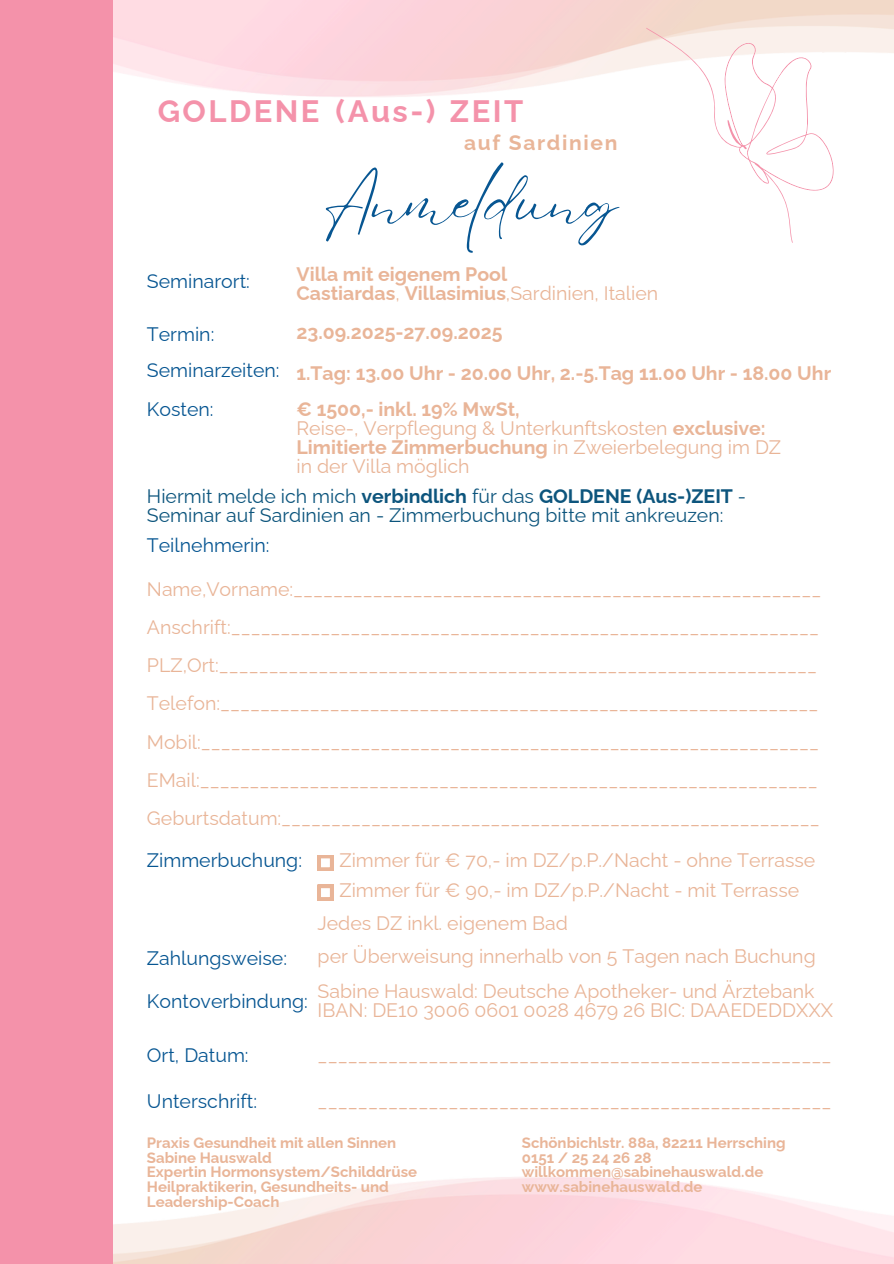
<style>
.page{position:relative;width:894px;height:1264px;background:#fff}
.page>*{position:absolute;margin:0;border:0;box-sizing:border-box;transform-origin:0 0}
.t1{font:64.05px "Eyesome Script";color:#075692}
.t2{font:700 30.9px "Raleway";letter-spacing:.08em;color:#f492aa}
.t3{font:700 21px "Raleway";letter-spacing:.08em;color:#e9b598}
.t4{font:19.65px "Raleway";color:#e9b598}
.t5{font:19.5px/19.2px "Raleway";color:#e9b598}
.t6{font:700 19.5px/19.2px "Raleway";color:#e9b598}
.t7{font:19.5px "Raleway";color:#075692}
.t8{font:19.5px/19.2px "Raleway";color:#0d557d}
.t9{font:700 15px "Raleway";color:#e9b598}
.s1{font-weight:400}
.s2{font-weight:700}
</style>
<div class="page">
<div style="left:0;top:0;width:113px;height:1263px;background:#f492aa"></div>
<svg style="left:593px;top:2px;width:300px;height:241px"></svg>
<svg style="left:317px;top:855px;width:16px;height:15px"></svg>
<svg style="left:317px;top:884px;width:16px;height:16px"></svg>
<p class="t2" style="left:158px;top:93px;width:163px">GOLDENE</p>
<p class="t2" style="left:335px;top:93px;width:101px">(Aus-)</p>
<p class="t2" style="left:449px;top:93px;width:75px">ZEIT</p>
<h2 class="t3" style="left:464px;top:130px;width:155px">auf Sardinien</h2>
<h2 class="t7" style="left:147px;top:269px;width:104px">Seminarort:</h2>
<h4 class="t1" style="left:322px;top:160px;width:297px">Anmeldung</h4>
<h3 class="t6" style="left:296px;top:264px;width:363px">Villa mit eigenem Pool<br>Castiardas<span class="s1">,</span> Villasimius<span class="s1">,Sardinien, Italien</span></h3>
<h1 class="t7" style="left:147px;top:322px;width:69px">Termin:</h1>
<h5 class="t7" style="left:147px;top:359px;width:134px">Seminarzeiten:</h5>
<h5 class="t7" style="left:147px;top:398px;width:68px">Kosten:</h5>
<h5 class="t6" style="left:296px;top:322px;width:207px">23.09.2025-27.09.2025</h5>
<h5 class="t6" style="left:296px;top:363px;width:536px">1.Tag: 13.00 Uhr - 20.00 Uhr, 2.-5.Tag 11.00 Uhr - 18.00 Uhr</h5>
<h4 class="t5" style="left:296px;top:399px;width:486px"><span class="s2">€ 1500,- inkl. 19% MwSt,<br></span>Reise-, Verpflegung &amp; Unterkunftskosten <span class="s2">exclusive:<br>Limitierte Zimmerbuchung</span> in Zweierbelegung im DZ in der Villa möglich</h4>
<h5 class="t8" style="left:147px;top:487px;width:600px">Hiermit melde ich mich <span class="s2">verbindlich</span> für das <span class="s2">GOLDENE (Aus-)ZEIT</span> -<br>Seminar auf Sardinien an - Zimmerbuchung bitte mit ankreuzen:</h5>
<h4 class="t7" style="left:147px;top:534px;width:124px">Teilnehmerin:</h4>
<h5 class="t5" style="left:147px;top:579px;width:676px">Name,Vorname:_____________________________________________________</h5>
<h5 class="t5" style="left:147px;top:617px;width:673px">Anschrift:___________________________________________________________</h5>
<h5 class="t5" style="left:147px;top:655px;width:671px">PLZ,Ort:____________________________________________________________</h5>
<h5 class="t5" style="left:147px;top:694px;width:672px">Telefon:____________________________________________________________</h5>
<h5 class="t5" style="left:147px;top:732px;width:673px">Mobil:______________________________________________________________</h5>
<h5 class="t5" style="left:147px;top:770px;width:672px">EMail:______________________________________________________________</h5>
<h5 class="t5" style="left:147px;top:808px;width:674px">Geburtsdatum:______________________________________________________</h5>
<p class="t7" style="left:147px;top:848px;width:156px">Zimmerbuchung:</p>
<p class="t5" style="left:339px;top:850px;width:477px">Zimmer für € 70,- im DZ/p.P./Nacht - ohne Terrasse</p>
<p class="t5" style="left:339px;top:880px;width:461px">Zimmer für € 90,- im DZ/p.P./Nacht - mit Terrasse</p>
<p class="t5" style="left:317px;top:913px;width:252px">Jedes DZ inkl. eigenem Bad</p>
<h5 class="t5" style="left:317px;top:947px;width:499px">per Überweisung innerhalb von 5 Tagen nach Buchung</h5>
<p class="t5" style="left:317px;top:981px;width:516px">Sabine Hauswald: Deutsche Apotheker- und Ärztebank<br>IBAN: DE10 3006 0601 0028 4679 26 BIC: DAAEDEDDXXX</p>
<h5 class="t7" style="left:147px;top:946px;width:142px">Zahlungsweise:</h5>
<h5 class="t7" style="left:147px;top:989px;width:162px">Kontoverbindung:</h5>
<h5 class="t7" style="left:147px;top:1044px;width:103px">Ort, Datum:</h5>
<h5 class="t7" style="left:147px;top:1089px;width:112px">Unterschrift:</h5>
<h5 class="t4" style="left:317px;top:1043px;width:515px">___________________________________________________</h5>
<p class="t4" style="left:317px;top:1089px;width:515px">___________________________________________________</p>
<h5 class="t9" style="left:147px;top:1134px;width:251px">Praxis Gesundheit mit allen Sinnen</h5>
<h5 class="t9" style="left:147px;top:1148px;width:126px">Sabine Hauswald</h5>
<h5 class="t9" style="left:147px;top:1163px;width:271px">Expertin Hormonsystem/Schilddrüse</h5>
<h5 class="t9" style="left:147px;top:1177px;width:243px">Heilpraktikerin, Gesundheits- und</h5>
<h5 class="t9" style="left:147px;top:1192px;width:134px">Leadership-Coach</h5>
<p class="t9" style="left:521px;top:1134px;width:265px">Schönbichlstr. 88a, 82211 Herrsching</p>
<h5 class="t9" style="left:521px;top:1148px;width:131px">0151 / 25 24 26 28</h5>
<p class="t9" style="left:521px;top:1163px;width:243px">willkommen@sabinehauswald.de</p>
<h5 class="t9" style="left:521px;top:1177px;width:182px">www.sabinehauswald.de</h5>
</div>
